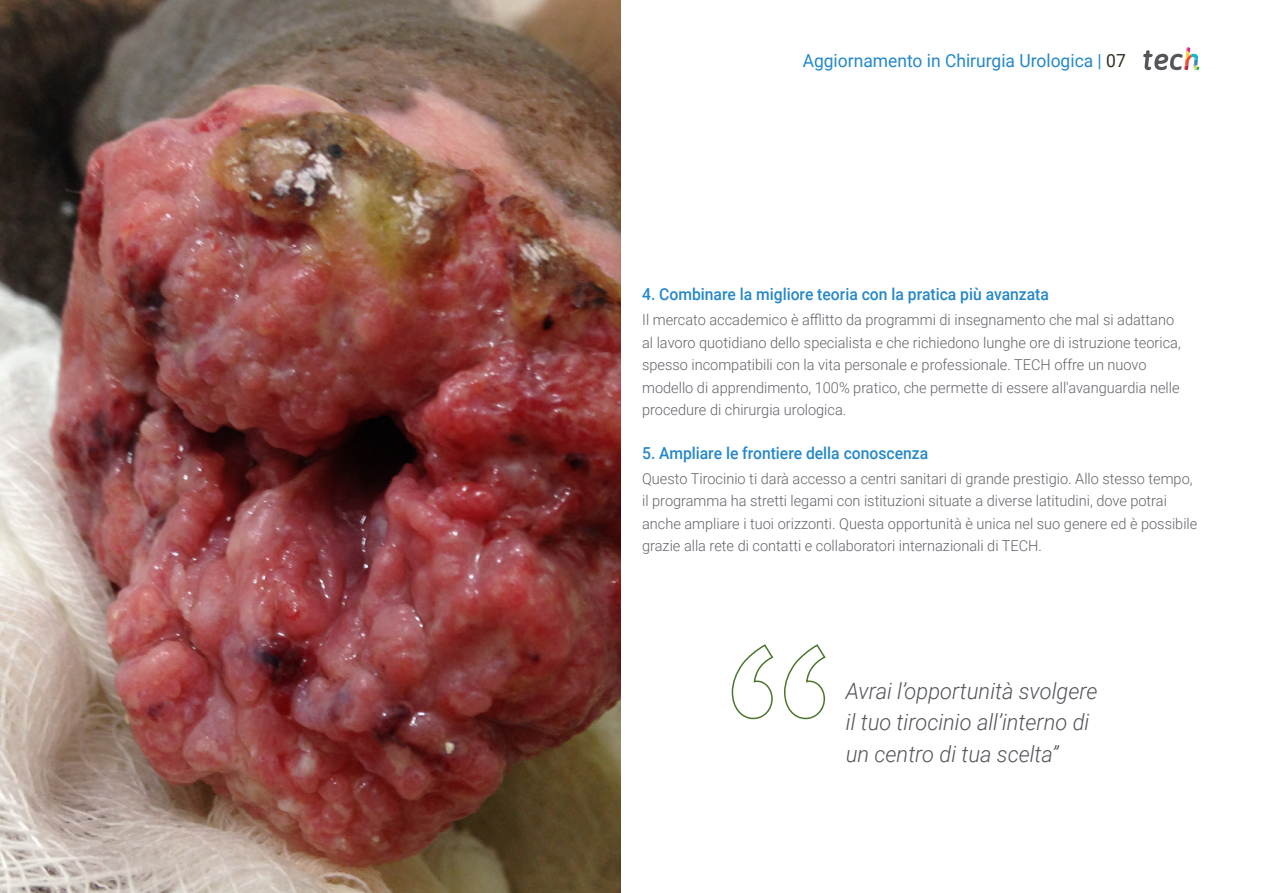
<style>
.page{position:relative;width:1263px;height:893px;background:#fff}
.page>*{position:absolute;margin:0;border:0;box-sizing:border-box;transform-origin:0 0}
.t1{font:italic 300 22.5px/31.5px "Roboto";color:#52555b}
.t2{font:18px "Roboto";color:#2488c9}
.t3{font:500 16.5px "Roboto";color:#2488c9;scale:.95 1}
.t4{font:300 15px/22.5px "Roboto";color:#61646a}
.s1{color:#312e20}
</style>
<div class="page">
<svg style="left:1143px;top:47px;width:56px;height:24px"></svg>
<img style="left:0;top:0;width:621px;height:893px">
<svg style="left:731px;top:644px;width:95px;height:76px"></svg>
<p class="t2" style="left:803px;top:48px;width:325px">Aggiornamento in Chirurgia Urologica | <span class="s1">07</span></p>
<p class="t3" style="left:642px;top:283px;width:430px">4. Combinare la migliore teoria con la pratica più avanzata</p>
<p class="t4" style="left:642px;top:308px;width:540px">Il mercato accademico è afflitto da programmi di insegnamento che mal si adattano al lavoro quotidiano dello specialista e che richiedono lunghe ore di istruzione teorica, spesso incompatibili con la vita personale e professionale. TECH offre un nuovo modello di apprendimento, 100% pratico, che permette di essere all'avanguardia nelle procedure di chirurgia urologica.</p>
<p class="t3" style="left:642px;top:441px;width:303px">5. Ampliare le frontiere della conoscenza</p>
<p class="t4" style="left:642px;top:466px;width:557px">Questo Tirocinio ti darà accesso a centri sanitari di grande prestigio. Allo stesso tempo, il programma ha stretti legami con istituzioni situate a diverse latitudini, dove potrai anche ampliare i tuoi orizzonti. Questa opportunità è unica nel suo genere ed è possibile grazie alla rete di contatti e collaboratori internazionali di TECH.</p>
<h1 class="t1" style="left:846px;top:674px;width:253px">Avrai l’opportunità svolgere il tuo tirocinio all’interno di un centro di tua scelta”</h1>
</div>
